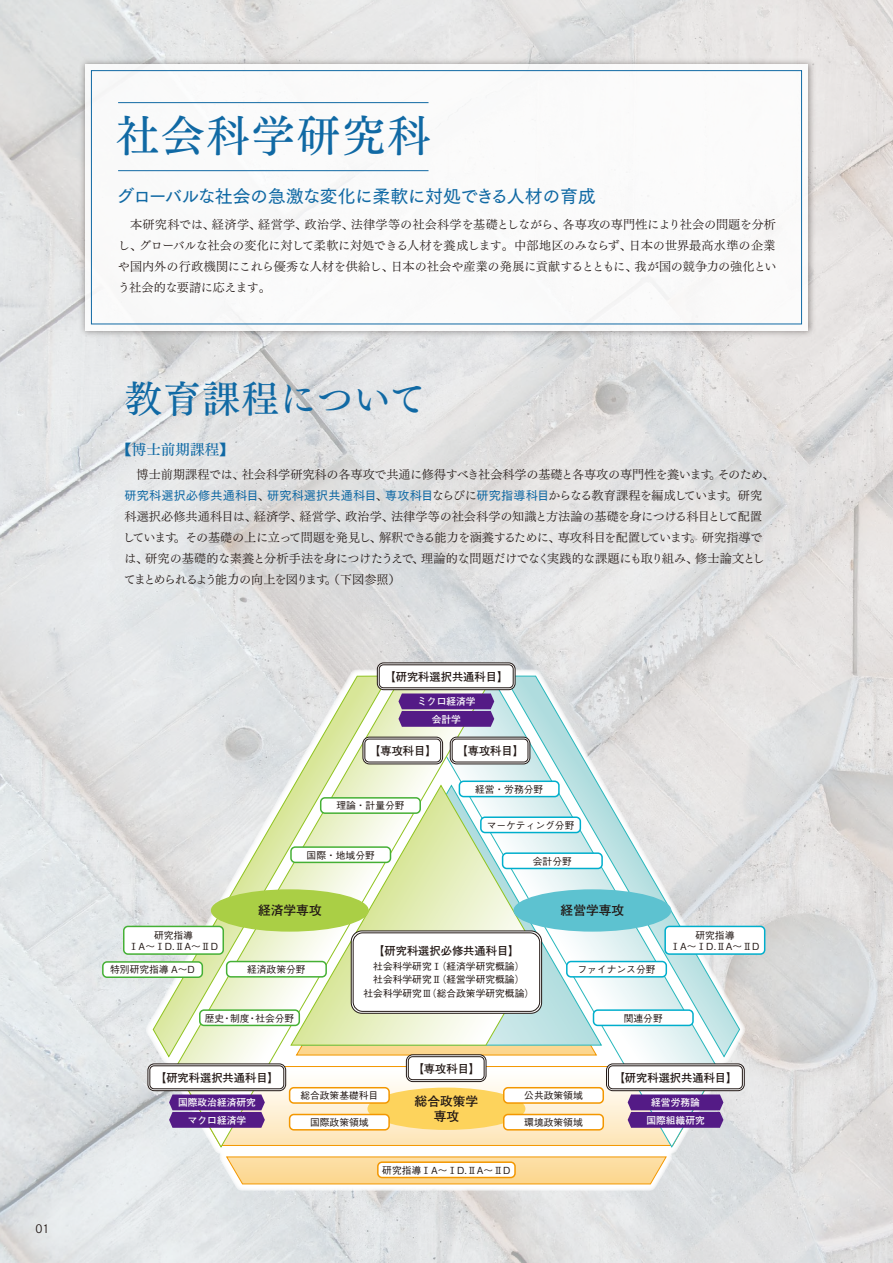
<style>
.page{position:relative;width:893px;height:1263px;background:#fff}
.page>*{position:absolute;margin:0;border:0;box-sizing:border-box;transform-origin:0 0}
.t1{font:43.5px "Tsuku Min Pr 6 D";letter-spacing:.04em;color:#1069a4}
.t2{font:37.5px "Tsuku Min Pr 6 D";color:#1069a4}
.t3{font:18px "Tsuku Go Pr 5 D";letter-spacing:-.04em;color:#1069a4}
.t4{font:14.55px "Tsuku Min Pr 6 D";color:#1069a4}
.t5{font:700 12.75px/14.9px "Futo Go B101 Pr 6";color:#221815;text-align:center}
.t6{font:12.15px/21px "Tsuku Min Pr 6 R";letter-spacing:-.025em;color:#221815}
.t7{font:12.15px "Tsuku Go Pr 5 D";letter-spacing:.01em;color:#1069a4}
.t8{font:12px "Tsuku Go Pr 5 R";color:#221815}
.t9{font:700 11.25px "Futo Go B101 Pr 6";color:#221815}
.t10{font:500 9.75px/13.5px "Gothic BBB Pr 6";color:#221815;text-align:center}
.t11{font:700 9.75px/17.4px "Futo Go B101 Pr 6";color:#fff;text-align:center}
.s1{font-family:"Tsuku Min Pr 6 R";color:#221815}
</style>
<div class="page">
<img style="left:0;top:0;width:893px;height:1263px">
<img style="left:77px;top:56px;width:741px;height:285px">
<div style="left:85px;top:64px;width:723px;height:266px;background:#fff"></div>
<div style="left:91px;top:70px;width:711px;height:254px;border:1px solid #1069a4"></div>
<hr style="left:118px;top:170px;width:310px;height:1px;background:#1069a4">
<hr style="left:118px;top:102px;width:310px;height:1px;background:#1069a4">
<svg style="left:146px;top:669px;width:600px;height:522px"></svg>
<svg style="left:225px;top:1156px;width:442px;height:29px;background:#fad795"></svg>
<svg style="left:503px;top:675px;width:237px;height:383px;background:#d8e5e4"></svg>
<svg style="left:494px;top:797px;width:45px;height:249px"></svg>
<svg style="left:174px;top:690px;width:320px;height:458px"></svg>
<svg style="left:152px;top:675px;width:238px;height:383px;background:#e5e9d3"></svg>
<div style="left:351px;top:931px;width:191px;height:82px;background:#fff;border-radius:11px"></div>
<div style="left:351px;top:930px;width:191px;height:84px;border:1px solid #221815;border-radius:11px"></div>
<div style="left:353px;top:932px;width:187px;height:80px;border:1px solid #221815;border-radius:10px"></div>
<div style="left:377px;top:663px;width:138px;height:27px;background:#fff;border-radius:6px"></div>
<div style="left:377px;top:662px;width:138px;height:28px;border:1px solid #221815;border-radius:6px"></div>
<div style="left:379px;top:664px;width:135px;height:24px;border:1px solid #221815;border-radius:4px"></div>
<div style="left:406px;top:1055px;width:80px;height:26px;background:#fff;border-radius:6px"></div>
<div style="left:406px;top:1054px;width:80px;height:28px;border:1px solid #221815;border-radius:6px"></div>
<div style="left:408px;top:1056px;width:76px;height:24px;border:1px solid #221815;border-radius:4px"></div>
<div style="left:363px;top:737px;width:80px;height:27px;background:#fff;border-radius:6px"></div>
<div style="left:363px;top:737px;width:80px;height:27px;border:1px solid #221815;border-radius:6px"></div>
<div style="left:364px;top:739px;width:77px;height:23px;border:1px solid #221815;border-radius:4px"></div>
<div style="left:450px;top:737px;width:80px;height:27px;background:#fff;border-radius:6px"></div>
<div style="left:450px;top:737px;width:80px;height:27px;border:1px solid #221815;border-radius:6px"></div>
<div style="left:452px;top:739px;width:76px;height:23px;border:1px solid #221815;border-radius:4px"></div>
<svg style="left:398px;top:693px;width:96px;height:34px;background:#63318e"></svg>
<div style="left:148px;top:1064px;width:138px;height:27px;background:#fff;border-radius:6px"></div>
<div style="left:148px;top:1063px;width:138px;height:28px;border:1px solid #221815;border-radius:6px"></div>
<div style="left:149px;top:1065px;width:135px;height:24px;border:1px solid #221815;border-radius:4px"></div>
<div style="left:606px;top:1064px;width:138px;height:27px;background:#fff;border-radius:6px"></div>
<div style="left:606px;top:1063px;width:139px;height:28px;border:1px solid #221815;border-radius:6px"></div>
<div style="left:608px;top:1065px;width:135px;height:24px;border:1px solid #221815;border-radius:4px"></div>
<svg style="left:169px;top:1066px;width:554px;height:80px"></svg>
<div style="left:367px;top:1087px;width:158px;height:43px;background:#fdd35c;border-radius:50%"></div>
<div style="left:211px;top:889px;width:158px;height:43px;background:#aacf45;border-radius:50%"></div>
<div style="left:513px;top:889px;width:158px;height:43px;background:#5dc2d0;border-radius:50%"></div>
<div style="left:290px;top:1088px;width:99px;height:15px;background:#fff;border-radius:4px"></div>
<div style="left:289px;top:1087px;width:101px;height:17px;border:2px solid #f39700;border-radius:4px"></div>
<div style="left:290px;top:1114px;width:99px;height:16px;background:#fff;border-radius:4px"></div>
<div style="left:289px;top:1114px;width:101px;height:16px;border:2px solid #f39700;border-radius:4px"></div>
<div style="left:321px;top:798px;width:99px;height:15px;background:#fff;border-radius:4px"></div>
<div style="left:320px;top:797px;width:101px;height:17px;border:2px solid #45b035;border-radius:4px"></div>
<div style="left:459px;top:781px;width:100px;height:15px;background:#fff;border-radius:4px"></div>
<div style="left:459px;top:780px;width:101px;height:17px;border:2px solid #00aecc;border-radius:4px"></div>
<div style="left:291px;top:847px;width:99px;height:15px;background:#fff;border-radius:4px"></div>
<div style="left:290px;top:846px;width:101px;height:17px;border:2px solid #45b035;border-radius:4px"></div>
<div style="left:227px;top:961px;width:99px;height:16px;background:#fff;border-radius:4px"></div>
<div style="left:226px;top:961px;width:101px;height:16px;border:2px solid #45b035;border-radius:4px"></div>
<div style="left:200px;top:1010px;width:99px;height:15px;background:#fff;border-radius:4px"></div>
<div style="left:199px;top:1009px;width:101px;height:17px;border:2px solid #45b035;border-radius:4px"></div>
<div style="left:481px;top:817px;width:99px;height:15px;background:#fff;border-radius:4px"></div>
<div style="left:480px;top:816px;width:101px;height:17px;border:2px solid #00aecc;border-radius:4px"></div>
<div style="left:503px;top:853px;width:99px;height:15px;background:#fff;border-radius:4px"></div>
<div style="left:502px;top:852px;width:101px;height:17px;border:2px solid #00aecc;border-radius:4px"></div>
<div style="left:567px;top:961px;width:99px;height:16px;background:#fff;border-radius:4px"></div>
<div style="left:566px;top:961px;width:101px;height:16px;border:2px solid #00aecc;border-radius:4px"></div>
<div style="left:665px;top:926px;width:100px;height:28px;background:#fff;border-radius:4px"></div>
<div style="left:664px;top:926px;width:101px;height:29px;border:2px solid #00aecc;border-radius:4px"></div>
<div style="left:124px;top:926px;width:99px;height:28px;background:#fff;border-radius:4px"></div>
<div style="left:123px;top:926px;width:101px;height:29px;border:2px solid #45b035;border-radius:4px"></div>
<div style="left:103px;top:962px;width:99px;height:15px;background:#fff;border-radius:4px"></div>
<div style="left:102px;top:961px;width:101px;height:17px;border:2px solid #45b035;border-radius:4px"></div>
<div style="left:593px;top:1010px;width:100px;height:15px;background:#fff;border-radius:4px"></div>
<div style="left:593px;top:1009px;width:101px;height:17px;border:2px solid #00aecc;border-radius:4px"></div>
<div style="left:378px;top:1162px;width:137px;height:15px;background:#fff;border-radius:4px"></div>
<div style="left:377px;top:1161px;width:139px;height:17px;border:2px solid #f39700;border-radius:4px"></div>
<div style="left:504px;top:1088px;width:99px;height:15px;background:#fff;border-radius:4px"></div>
<div style="left:503px;top:1087px;width:101px;height:17px;border:2px solid #f39700;border-radius:4px"></div>
<div style="left:504px;top:1114px;width:99px;height:16px;background:#fff;border-radius:4px"></div>
<div style="left:503px;top:1114px;width:101px;height:16px;border:2px solid #f39700;border-radius:4px"></div>
<p class="t8" style="left:35px;top:1218px;width:16px">01</p>
<h1 class="t1" style="left:116px;top:97px;width:316px">社会科学研究科</h1>
<h3 class="t3" style="left:116px;top:180px;width:481px">グローバルな社会の急激な変化に柔軟に対処できる人材の育成</h3>
<p class="t6" style="left:118px;top:212px;width:660px;text-align:justify">　本研究科では、経済学、経営学、政治学、法律学等の社会科学を基礎としながら、各専攻の専門性により社会の問題を分析し、グローバルな社会の変化に対して柔軟に対処できる人材を養成します。中部地区のみならず、日本の世界最高水準の企業や国内外の行政機関にこれら優秀な人材を供給し、日本の社会や産業の発展に貢献するとともに、我が国の競争力の強化という社会的な要請に応えます。</p>
<h2 class="t2" style="left:124px;top:365px;width:304px">教育課程について</h2>
<p class="t4" style="left:117px;top:437px;width:118px">【博士前期課程】</p>
<p class="t6" style="left:124px;top:462px;width:651px">　博士前期課程では、社会科学研究科の各専攻で共通に修得すべき社会科学の基礎と各専攻の専門性を養います。そのため、</p>
<p class="t7" style="left:124px;top:484px;width:639px">研究科選択必修共通科目<span class="s1">、</span>研究科選択共通科目<span class="s1">、</span>専攻科目<span class="s1">ならびに</span>研究指導科目<span class="s1">からなる教育課程を編成しています。研究</span></p>
<p class="t6" style="left:123px;top:504px;width:643px">科選択必修共通科目は、経済学、経営学、政治学、法律学等の社会科学の知識と方法論の基礎を身につける科目として配置しています。その基礎の上に立って問題を発見し、解釈できる能力を涵養するために、専攻科目を配置しています。研究指導では、研究の基礎的な素養と分析手法を身につけたうえで、理論的な問題だけでなく実践的な課題にも取り組み、修士論文としてまとめられるよう能力の向上を図ります。（下図参照）</p>
<p class="t9" style="left:385px;top:667px;width:125px">【研究科選択共通科目】</p>
<p class="t11" style="left:417px;top:692px;width:60px">ミクロ経済学会計学</p>
<p class="t9" style="left:369px;top:742px;width:69px">【専攻科目】</p>
<p class="t9" style="left:456px;top:742px;width:69px">【専攻科目】</p>
<p class="t10" style="left:336px;top:798px;width:70px">理論・計量分野</p>
<p class="t10" style="left:307px;top:847px;width:70px">国際・地域分野</p>
<p class="t10" style="left:475px;top:782px;width:70px">経営・労務分野</p>
<p class="t10" style="left:487px;top:818px;width:89px">マーケティング分野</p>
<p class="t10" style="left:533px;top:853px;width:40px">会計分野</p>
<p class="t5" style="left:258px;top:902px;width:65px">経済学専攻</p>
<p class="t5" style="left:561px;top:902px;width:65px">経営学専攻</p>
<p class="t10" style="left:129px;top:929px;width:91px;line-height:11.2px">研究指導<br>ⅠA～ⅠD.ⅡA～ⅡD</p>
<p class="t10" style="left:110px;top:962px;width:86px">特別研究指導 A～D</p>
<p class="t10" style="left:247px;top:962px;width:60px">経済政策分野</p>
<p class="t10" style="left:205px;top:1010px;width:91px">歴史・制度・社会分野</p>
<p class="t9" style="left:373px;top:941px;width:148px">【研究科選択必修共通科目】</p>
<p class="t10" style="left:364px;top:959px;width:172px">社会科学研究Ⅰ（経済学研究概論）<br>社会科学研究Ⅱ（経営学研究概論）<br>社会科学研究Ⅲ（総合政策学研究概論）</p>
<p class="t10" style="left:578px;top:962px;width:79px">ファイナンス分野</p>
<p class="t10" style="left:624px;top:1010px;width:40px">関連分野</p>
<p class="t10" style="left:670px;top:929px;width:91px;line-height:11.2px">研究指導<br>ⅠA～ⅠD.ⅡA～ⅡD</p>
<p class="t9" style="left:155px;top:1068px;width:125px">【研究科選択共通科目】</p>
<p class="t11" style="left:178px;top:1093px;width:79px">国際政治経済研究マクロ経済学</p>
<p class="t10" style="left:300px;top:1088px;width:79px">総合政策基礎科目</p>
<p class="t10" style="left:310px;top:1115px;width:60px">国際政策領域</p>
<p class="t9" style="left:413px;top:1059px;width:69px">【専攻科目】</p>
<p class="t5" style="left:415px;top:1093px;width:65px">総合政策学専攻</p>
<p class="t10" style="left:524px;top:1088px;width:60px">公共政策領域</p>
<p class="t10" style="left:524px;top:1115px;width:60px">環境政策領域</p>
<p class="t10" style="left:382px;top:1162px;width:130px">研究指導ⅠA～ⅠD.ⅡA～ⅡD</p>
<p class="t9" style="left:614px;top:1068px;width:125px">【研究科選択共通科目】</p>
<p class="t11" style="left:646px;top:1093px;width:60px">経営労務論国際組織研究</p>
</div>
